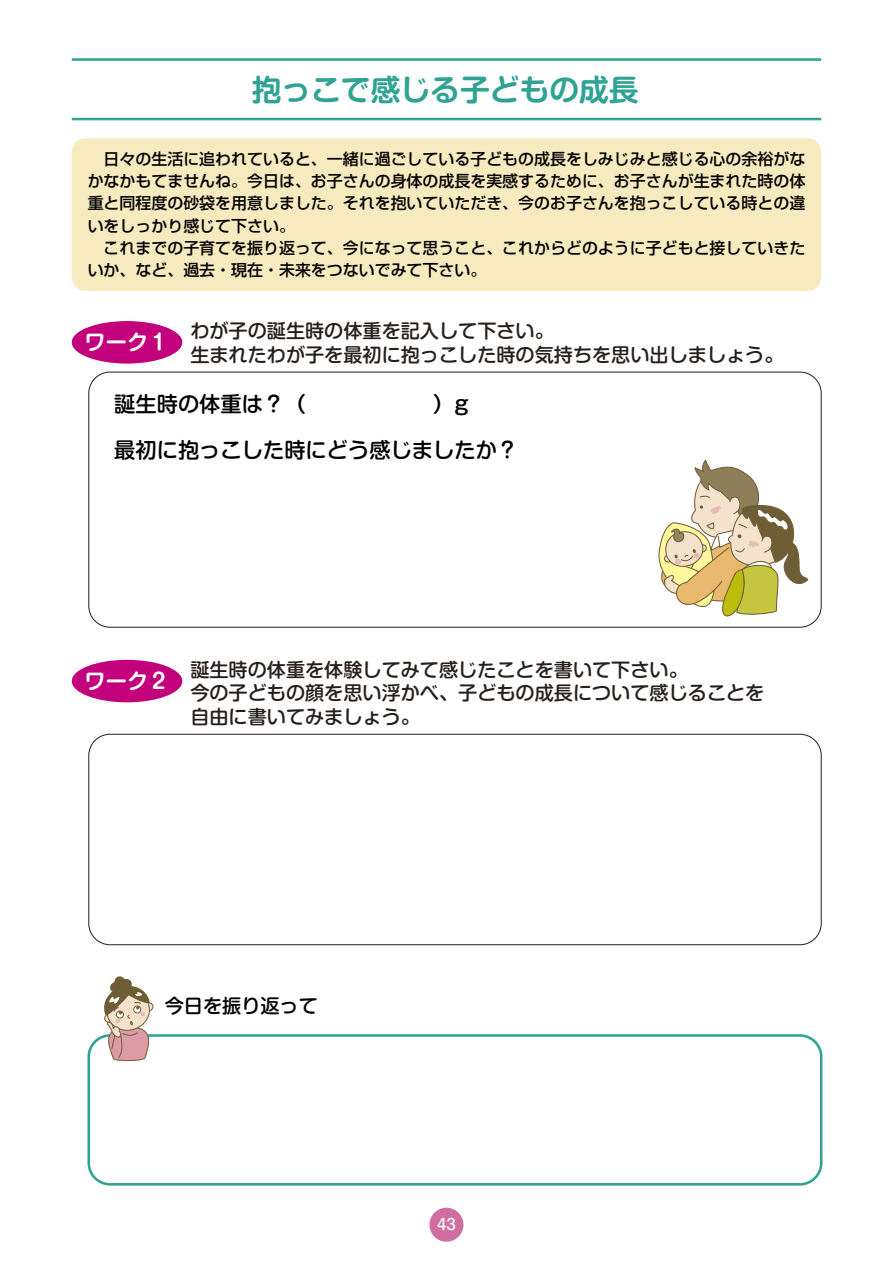
<style>
.page{position:relative;width:893px;height:1263px;background:#fff}
.page>*{position:absolute;margin:0;border:0;box-sizing:border-box;transform-origin:0 0}
.t1{font:700 29.7px "Shin M Go Pro De";color:#30a395}
.t2{font:500 21.3px/46px "Shin M Go Pro";color:#000}
.t3{font:700 21.3px "Shin M Go Pro De";color:#fff}
.t4{font:500 19.2px/23.4px "Shin M Go Pro";color:#261f1c}
.t5{font:500 19.2px "Shin M Go Pro";color:#000}
.t6{font:500 15.9px "Shin Go Pro";color:#000}
.t7{font:500 14.85px "Shin M Go Pro";color:#fff}
</style>
<div class="page">
<div style="left:429px;top:1208px;width:34px;height:34px;background:#d06ea2;border-radius:50%"></div>
<div style="left:72px;top:138px;width:749px;height:153px;background:#f8eabf"></div>
<svg style="left:71px;top:58px;width:751px;height:3px;background:#4eb0a4"></svg>
<svg style="left:71px;top:117px;width:751px;height:4px;background:#7ac4bb"></svg>
<svg style="left:88px;top:733px;width:734px;height:212px"></svg>
<div style="left:72px;top:660px;width:110px;height:42px;background:#c2007b;border-radius:50%"></div>
<svg style="left:88px;top:371px;width:734px;height:256px"></svg>
<div style="left:72px;top:321px;width:110px;height:43px;background:#c2007b;border-radius:50%"></div>
<svg style="left:87px;top:1034px;width:736px;height:150px"></svg>
<svg style="left:101px;top:977px;width:53px;height:86px"></svg>
<svg style="left:656px;top:449px;width:156px;height:178px"></svg>
<p class="t1" style="left:252px;top:65px;width:388px">抱っこで感じる子どもの成長</p>
<p class="t6" style="left:104px;top:146px;width:703px">日々の生活に追われていると、一緒に過ごしている子どもの成長をしみじみと感じる心の余裕がな</p>
<p class="t6" style="left:88px;top:168px;width:719px">かなかもてませんね。今日は、お子さんの身体の成長を実感するために、お子さんが生まれた時の体</p>
<p class="t6" style="left:88px;top:190px;width:719px">重と同程度の砂袋を用意しました。それを抱いていただき、今のお子さんを抱っこしている時との違</p>
<p class="t6" style="left:88px;top:213px;width:209px">いをしっかり感じて下さい。</p>
<p class="t6" style="left:104px;top:235px;width:703px">これまでの子育てを振り返って、今になって思うこと、これからどのように子どもと接していきた</p>
<p class="t6" style="left:88px;top:257px;width:400px">いか、など、過去・現在・未来をつないでみて下さい。</p>
<p class="t3" style="left:85px;top:325px;width:87px">ワーク１</p>
<p class="t4" style="left:190px;top:317px;width:595px">わが子の誕生時の体重を記入して下さい。<br>生まれたわが子を最初に抱っこした時の気持ちを思い出しましょう。</p>
<p class="t2" style="left:114px;top:378px;width:405px">誕生時の体重は？（　　　　　　）g<br>最初に抱っこした時にどう感じましたか？</p>
<p class="t3" style="left:85px;top:663px;width:87px">ワーク２</p>
<p class="t4" style="left:190px;top:656px;width:576px">誕生時の体重を体験してみて感じたことを書いて下さい。<br>今の子どもの顔を思い浮かべ、子どもの成長について感じることを自由に書いてみましょう。</p>
<p class="t5" style="left:165px;top:990px;width:155px">今日を振り返って</p>
<p class="t7" style="left:437px;top:1213px;width:20px">43</p>
</div>
